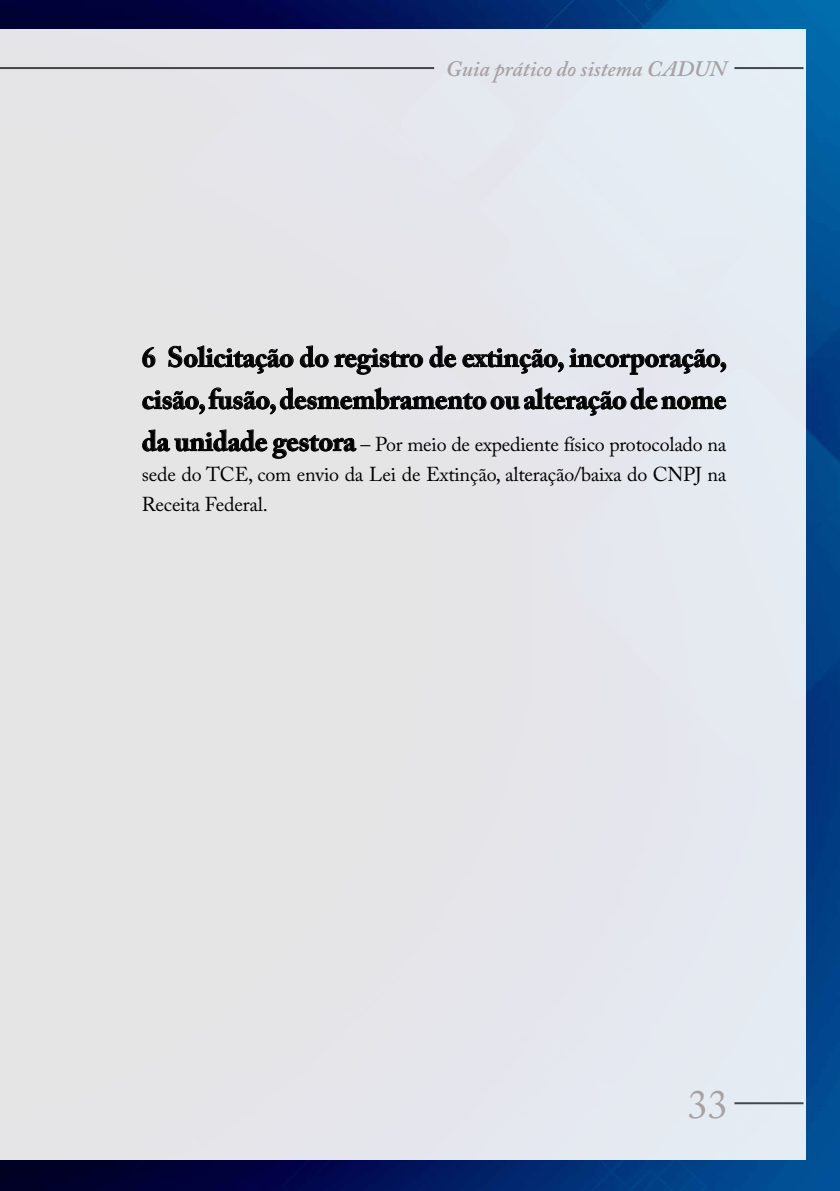
<style>
.page{position:relative;width:840px;height:1191px;background:#fff}
.page>*{position:absolute;margin:0;border:0;box-sizing:border-box;transform-origin:0 0}
.t1{font:40px "Adobe Caslon Pro";color:#a8a1a3}
.t2{font:700 28px/42px "Adobe Caslon Pro";letter-spacing:-.01em;color:#000}
.t3{font:italic 600 22px "Adobe Caslon Pro";color:#a8a1a3}
.t4{font:20px/30px "Adobe Caslon Pro";letter-spacing:-.01em;color:#000;text-align:justify}
.s1{font-weight:700;font-size:28px}
</style>
<div class="page">
<img style="left:0;top:0;width:839px;height:1191px">
<div style="left:0;top:29px;width:805px;height:1130px;background:#e5e5ea"></div>
<hr style="left:0;top:67px;width:434px;height:2px;background:#000">
<hr style="left:734px;top:67px;width:69px;height:2px;background:#000">
<hr style="left:734px;top:1102px;width:69px;height:2px;background:#000">
<svg style="left:142px;top:346px;width:14px;height:22px"></svg>
<svg style="left:168px;top:345px;width:558px;height:30px"></svg>
<svg style="left:142px;top:387px;width:584px;height:29px"></svg>
<svg style="left:142px;top:429px;width:215px;height:30px"></svg>
<p class="t3" style="left:445px;top:55px;width:282px">Guia prático do sistema CADUN</p>
<h2 class="t2" style="left:142px;top:336px;width:586px">6 Solicitação do registro de extinção, incorporação, cisão, fusão, desmembramento ou alteração de nome</h2>
<p class="t4" style="left:142px;top:429px;width:585px"><span class="s1">da unidade gestora</span> – Por meio de expediente físico protocolado na sede do TCE, com envio da Lei de Extinção, alteração/baixa do CNPJ na Receita Federal.</p>
<h1 class="t1" style="left:687px;top:1081px;width:41px">33</h1>
</div>
